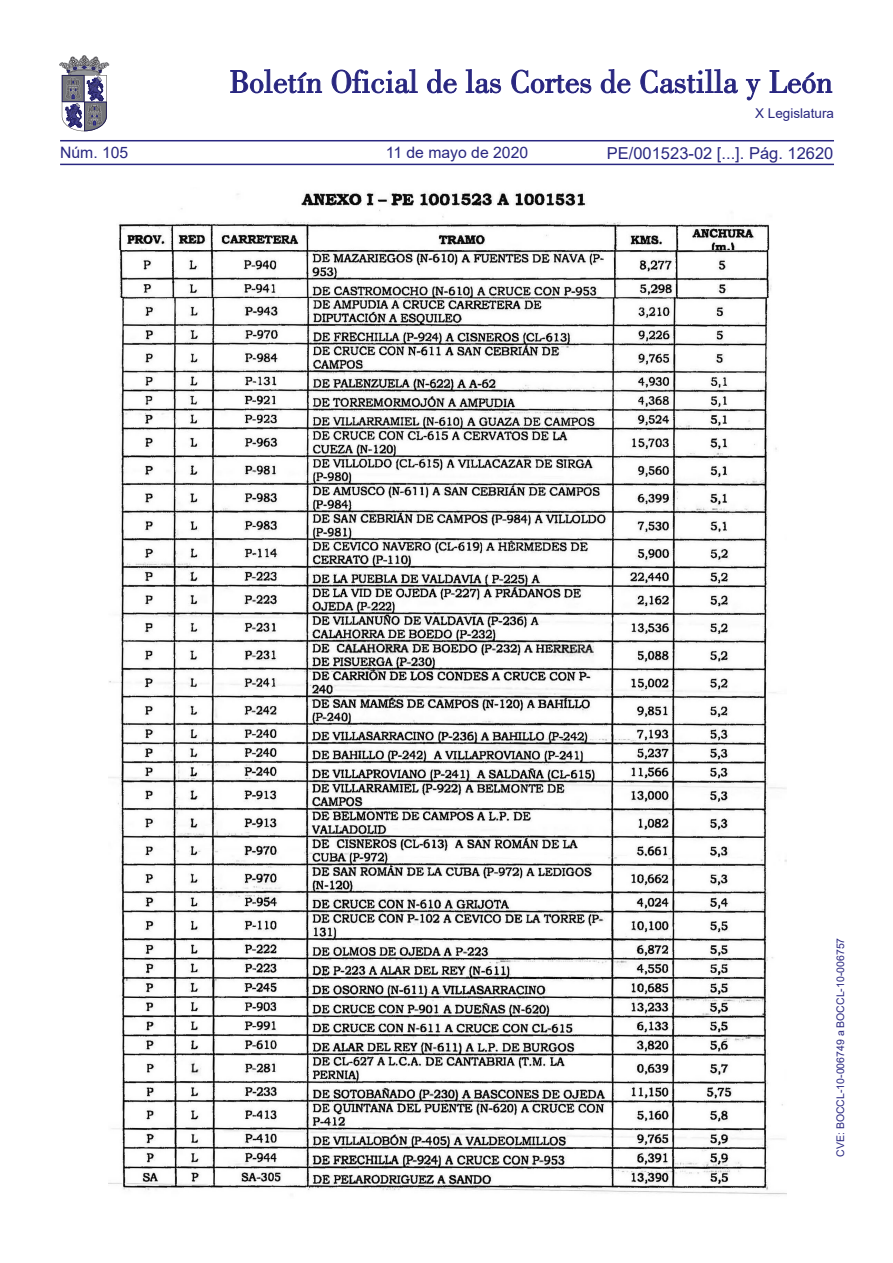
<style>
.page{position:relative;width:893px;height:1263px;background:#fff}
.page>*{position:absolute;margin:0;border:0;box-sizing:border-box;transform-origin:0 0}
.t1{font:16.5px "Arial";color:#292780}
.t2{font:15.75px "Arial";color:#292780}
.t3{font:13.5px "Arial";color:#292780}
.t4{font:10.5px "Arial";color:#292780}
</style>
<div class="page">
<hr style="left:60px;top:164px;width:774px;height:1px;background:#292780">
<hr style="left:60px;top:140px;width:774px;height:1px;background:#292780">
<svg style="left:230px;top:69px;width:92px;height:24px"></svg>
<svg style="left:332px;top:69px;width:86px;height:24px"></svg>
<svg style="left:427px;top:69px;width:30px;height:24px"></svg>
<svg style="left:466px;top:69px;width:35px;height:24px"></svg>
<svg style="left:511px;top:70px;width:80px;height:23px"></svg>
<svg style="left:601px;top:69px;width:29px;height:24px"></svg>
<svg style="left:640px;top:69px;width:98px;height:24px"></svg>
<svg style="left:746px;top:79px;width:14px;height:21px"></svg>
<svg style="left:770px;top:70px;width:62px;height:23px"></svg>
<svg style="left:60px;top:55px;width:49px;height:76px"></svg>
<img style="left:118px;top:192px;width:652px;height:59px">
<img style="left:119px;top:251px;width:653px;height:47px">
<img style="left:109px;top:298px;width:677px;height:897px">
<h2 class="t2" style="left:60px;top:142px;width:70px">Núm. 105</h2>
<h2 class="t2" style="left:386px;top:142px;width:144px">11 de mayo de 2020</h2>
<p class="t3" style="left:755px;top:104px;width:80px">X Legislatura</p>
<h1 class="t1" style="left:607px;top:141px;width:228px">PE/001523-02 [...]. Pág. 12620</h1>
<p class="t4" style="left:833px;top:1157px;width:220px;rotate:-90deg">CVE: BOCCL-10-006749 a BOCCL-10-006757</p>
</div>
